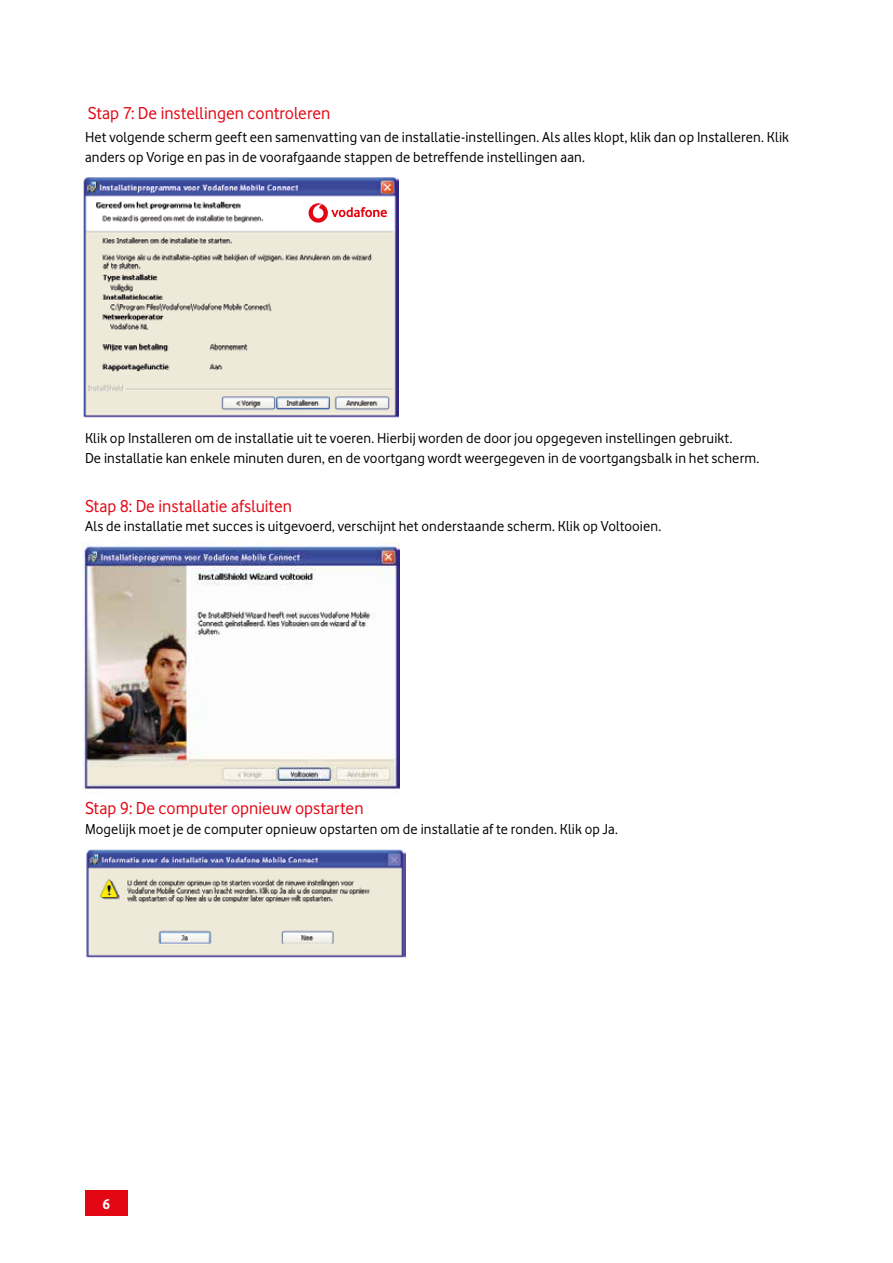
<style>
.page{position:relative;width:893px;height:1263px;background:#fff}
.page>*{position:absolute;margin:0;border:0;box-sizing:border-box;transform-origin:0 0}
.t1{font:18px "VF Regular";color:#e30613}
.t2{font:15px/19.5px "VF Regular";letter-spacing:.01em;color:#000}
.t3{font:500 15px "VF Bold";color:#fff}
</style>
<div class="page">
<div style="left:85px;top:1191px;width:43px;height:25px;background:#e30613"></div>
<img style="left:83px;top:177px;width:316px;height:241px">
<img style="left:82px;top:542px;width:318px;height:251px">
<img style="left:86px;top:849px;width:320px;height:109px">
<div style="left:304px;top:200px;width:88px;height:26px;background:#fff"></div>
<div style="left:309px;top:203px;width:19px;height:20px;background:#e30613;border-radius:50%"></div>
<svg style="left:313px;top:204px;width:11px;height:14px"></svg>
<svg style="left:331px;top:207px;width:56px;height:10px"></svg>
<p class="t1" style="left:88px;top:102px;width:244px">Stap 7: De instellingen controleren</p>
<p class="t2" style="left:85px;top:127px;width:705px">Het volgende scherm geeft een samenvatting van de installatie-instellingen. Als alles klopt, klik dan op Installeren. Klik anders op Vorige en pas in de voorafgaande stappen de betreffende instellingen aan.</p>
<p class="t2" style="left:85px;top:428px;width:676px">Klik op Installeren om de installatie uit te voeren. Hierbij worden de door jou opgegeven instellingen gebruikt.<br>De installatie kan enkele minuten duren, en de voortgang wordt weergegeven in de voortgangsbalk in het scherm.</p>
<p class="t1" style="left:85px;top:496px;width:209px">Stap 8: De installatie afsluiten</p>
<p class="t2" style="left:85px;top:516px;width:578px">Als de installatie met succes is uitgevoerd, verschijnt het onderstaande scherm. Klik op Voltooien.</p>
<p class="t1" style="left:85px;top:798px;width:280px">Stap 9: De computer opnieuw opstarten</p>
<p class="t2" style="left:85px;top:819px;width:534px">Mogelijk moet je de computer opnieuw opstarten om de installatie af te ronden. Klik op Ja.</p>
<p class="t3" style="left:102px;top:1195px;width:9px">6</p>
</div>
